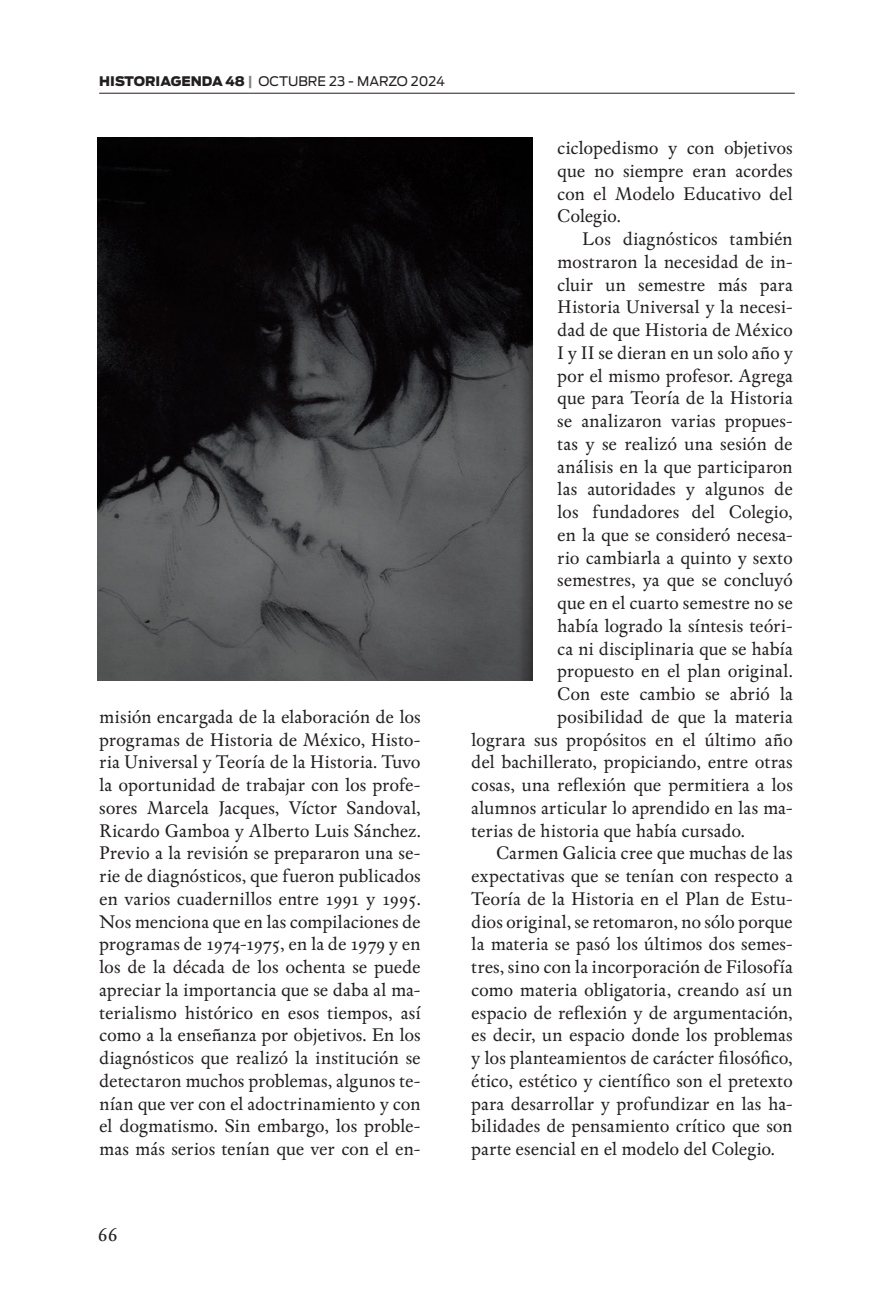
<style>
.page{position:relative;width:893px;height:1290px;background:#fff}
.page>*{position:absolute;margin:0;border:0;box-sizing:border-box;transform-origin:0 0}
.t1{font:21px "Espinosa Nova";color:#231f20}
.Cuerpo_Noindentado{font:19.25px/22.8px "Espinosa Nova";letter-spacing:-.005em;color:#231f20;text-align:justify}
.t2{font:13.12px "Antenna";color:#231f20}
.s1{font-weight:900}
.s2{font-weight:700;color:#808285}
</style>
<div class="page">
<hr style="left:99px;top:93px;width:696px;height:1px;background:#231f20">
<img style="left:98px;top:137px;width:434px;height:543px">
<p class="t2" style="left:99px;top:74px;width:347px"><span class="s1">HISTORIAGENDA 48</span> <span class="s2">|</span> OCTUBRE 23 - MARZO 2024</p>
<p class="Cuerpo_Noindentado" style="left:99px;top:706px;width:323px">misión encargada de la elaboración de los programas de Historia de México, Histo&shy;ria Universal y Teoría de la Historia. Tuvo la oportunidad de trabajar con los profe&shy;sores Marcela Jacques, Víctor Sandoval, Ricardo Gamboa y Alberto Luis Sánchez.<br>Previo a la revisión se prepararon una se&shy;rie de diagnósticos, que fueron publicados en varios cuadernillos entre 1991 y 1995.<br>Nos menciona que en las compilaciones de programas de 1974-1975, en la de 1979 y en los de la década de los ochenta se puede apreciar la importancia que se daba al ma&shy;terialismo histórico en esos tiempos, así como a la enseñanza por objetivos. En los diagnósticos que realizó la institución se detectaron muchos problemas, algunos te&shy;nían que ver con el adoctrinamiento y con el dogmatismo. Sin embargo, los proble&shy;mas más serios tenían que ver con el en-</p>
<p class="Cuerpo_Noindentado" style="left:557px;top:137px;width:237px">ciclopedismo y con objetivos que no siempre eran acordes con el Modelo Educativo del Colegio.</p>
<p class="Cuerpo_Noindentado" style="left:582px;top:228px;width:212px">Los diagnósticos también</p>
<p class="Cuerpo_Noindentado" style="left:557px;top:251px;width:237px">mostraron la necesidad de in-</p>
<p class="Cuerpo_Noindentado" style="left:557px;top:274px;width:237px">cluir un semestre más para</p>
<p class="Cuerpo_Noindentado" style="left:557px;top:296px;width:237px">Historia Universal y la necesi-</p>
<p class="Cuerpo_Noindentado" style="left:557px;top:319px;width:237px">dad de que Historia de México</p>
<p class="Cuerpo_Noindentado" style="left:557px;top:342px;width:237px">I y II se dieran en un solo año y</p>
<p class="Cuerpo_Noindentado" style="left:557px;top:365px;width:237px">por el mismo profesor. Agrega</p>
<p class="Cuerpo_Noindentado" style="left:557px;top:387px;width:237px">que para Teoría de la Historia</p>
<p class="Cuerpo_Noindentado" style="left:557px;top:410px;width:237px">se analizaron varias propues-</p>
<p class="Cuerpo_Noindentado" style="left:557px;top:433px;width:237px">tas y se realizó una sesión de</p>
<p class="Cuerpo_Noindentado" style="left:557px;top:456px;width:237px">análisis en la que participaron</p>
<p class="Cuerpo_Noindentado" style="left:557px;top:478px;width:237px">las autoridades y algunos de</p>
<p class="Cuerpo_Noindentado" style="left:557px;top:501px;width:237px">los fundadores del Colegio,</p>
<p class="Cuerpo_Noindentado" style="left:557px;top:524px;width:237px">en la que se consideró necesa-</p>
<p class="Cuerpo_Noindentado" style="left:557px;top:547px;width:237px">rio cambiarla a quinto y sexto</p>
<p class="Cuerpo_Noindentado" style="left:557px;top:569px;width:237px">semestres, ya que se concluyó</p>
<p class="Cuerpo_Noindentado" style="left:557px;top:592px;width:237px">que en el cuarto semestre no se</p>
<p class="Cuerpo_Noindentado" style="left:557px;top:615px;width:237px">había logrado la síntesis teóri-</p>
<p class="Cuerpo_Noindentado" style="left:557px;top:638px;width:237px">ca ni disciplinaria que se había</p>
<p class="Cuerpo_Noindentado" style="left:557px;top:660px;width:237px">propuesto en el plan original.</p>
<p class="Cuerpo_Noindentado" style="left:557px;top:683px;width:237px">Con este cambio se abrió la</p>
<p class="Cuerpo_Noindentado" style="left:557px;top:706px;width:237px">posibilidad de que la materia</p>
<p class="Cuerpo_Noindentado" style="left:471px;top:729px;width:323px">lograra sus propósitos en el último año</p>
<p class="Cuerpo_Noindentado" style="left:471px;top:751px;width:323px">del bachillerato, propiciando, entre otras</p>
<p class="Cuerpo_Noindentado" style="left:471px;top:774px;width:323px">cosas, una reflexión que permitiera a los</p>
<p class="Cuerpo_Noindentado" style="left:471px;top:797px;width:323px">alumnos articular lo aprendido en las ma-</p>
<p class="Cuerpo_Noindentado" style="left:471px;top:820px;width:275px">terias de historia que había cursado.</p>
<p class="Cuerpo_Noindentado" style="left:471px;top:842px;width:323px;text-indent:25px">Carmen Galicia cree que muchas de las expectativas que se tenían con respecto a Teoría de la Historia en el Plan de Estu&shy;dios original, se retomaron, no sólo porque la materia se pasó los últimos dos semes&shy;tres, sino con la incorporación de Filosofía como materia obligatoria, creando así un espacio de reflexión y de argumentación, es decir, un espacio donde los problemas y los planteamientos de carácter filosófico, ético, estético y científico son el pretexto para desarrollar y profundizar en las ha&shy;bilidades de pensamiento crítico que son parte esencial en el modelo del Colegio.</p>
<p class="t1" style="left:98px;top:1222px;width:21px">66</p>
</div>
